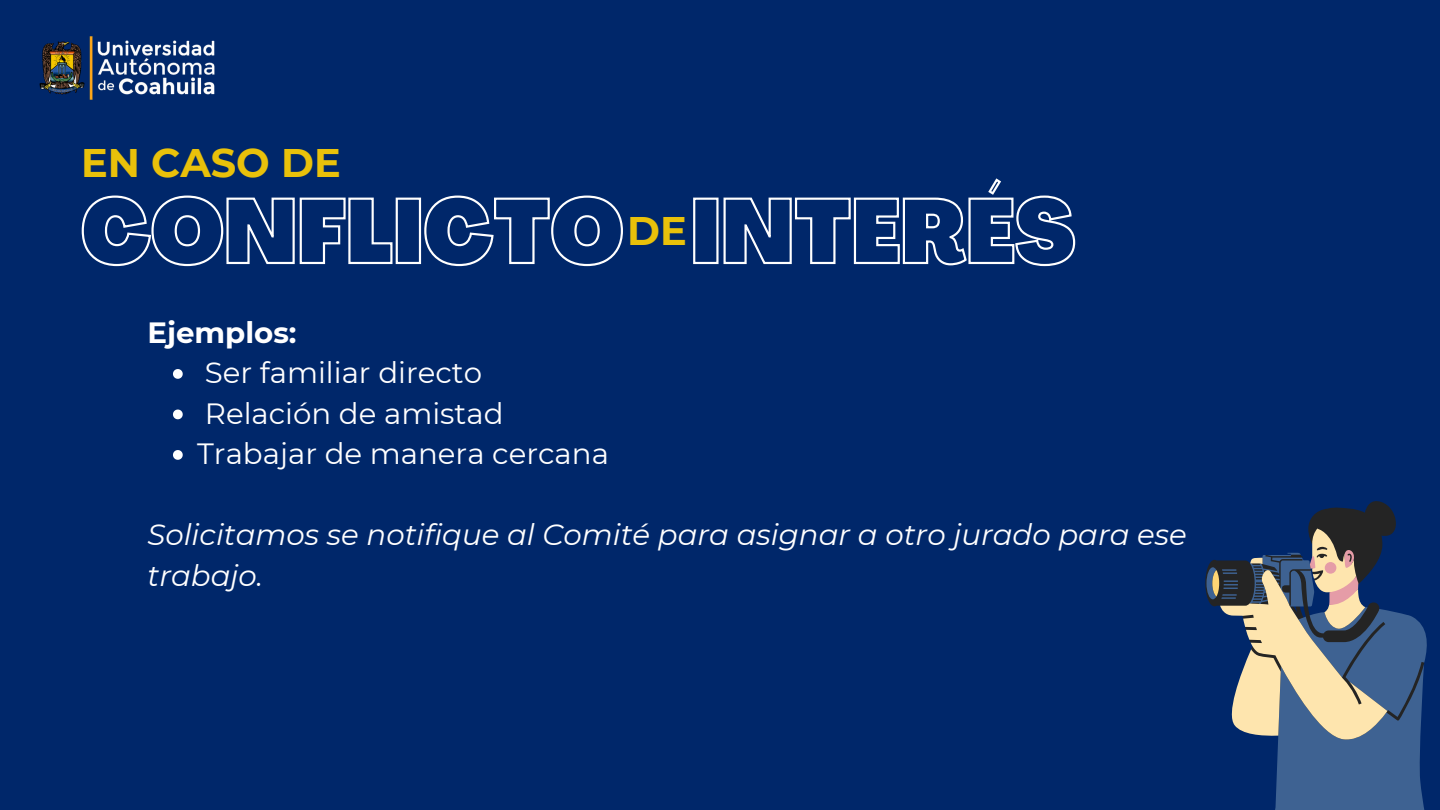
<style>
.page{position:relative;width:1440px;height:810px;background:#00276a}
.page>*{position:absolute;margin:0;border:0;box-sizing:border-box;transform-origin:0 0}
.t1{font:700 39.8px "Montserrat";color:#e9c10a}
.t2{font:italic 29.3px/40.5px "Montserrat";color:#fff}
.t3{font:29.3px "Montserrat";color:#fff}
.t4{font:700 29.3px "Montserrat";color:#fff}
</style>
<div class="page">
<img style="left:39px;top:36px;width:176px;height:64px">
<svg style="left:81px;top:195px;width:542px;height:72px"></svg>
<svg style="left:693px;top:178px;width:383px;height:89px"></svg>
<svg style="left:173px;top:369px;width:10px;height:10px"></svg>
<svg style="left:173px;top:410px;width:10px;height:9px"></svg>
<svg style="left:173px;top:450px;width:10px;height:10px"></svg>
<svg style="left:1205px;top:501px;width:191px;height:89px"></svg>
<svg style="left:1206px;top:553px;width:221px;height:257px;fill:#3e6292"></svg>
<svg style="left:1212px;top:528px;width:175px;height:213px"></svg>
<h1 class="t1" style="left:81px;top:139px;width:261px">EN CASO DE</h1>
<p class="t1" style="left:627px;top:206px;width:61px">DE</p>
<h2 class="t4" style="left:147px;top:314px;width:151px">Ejemplos:</h2>
<h3 class="t3" style="left:205px;top:355px;width:279px">Ser familiar directo</h3>
<p class="t3" style="left:205px;top:395px;width:300px">Relación de amistad</p>
<p class="t3" style="left:197px;top:436px;width:413px">Trabajar de manera cercana</p>
<p class="t2" style="left:147px;top:515px;width:1041px">Solicitamos se notifique al Comité para asignar a otro jurado para ese trabajo.</p>
</div>
